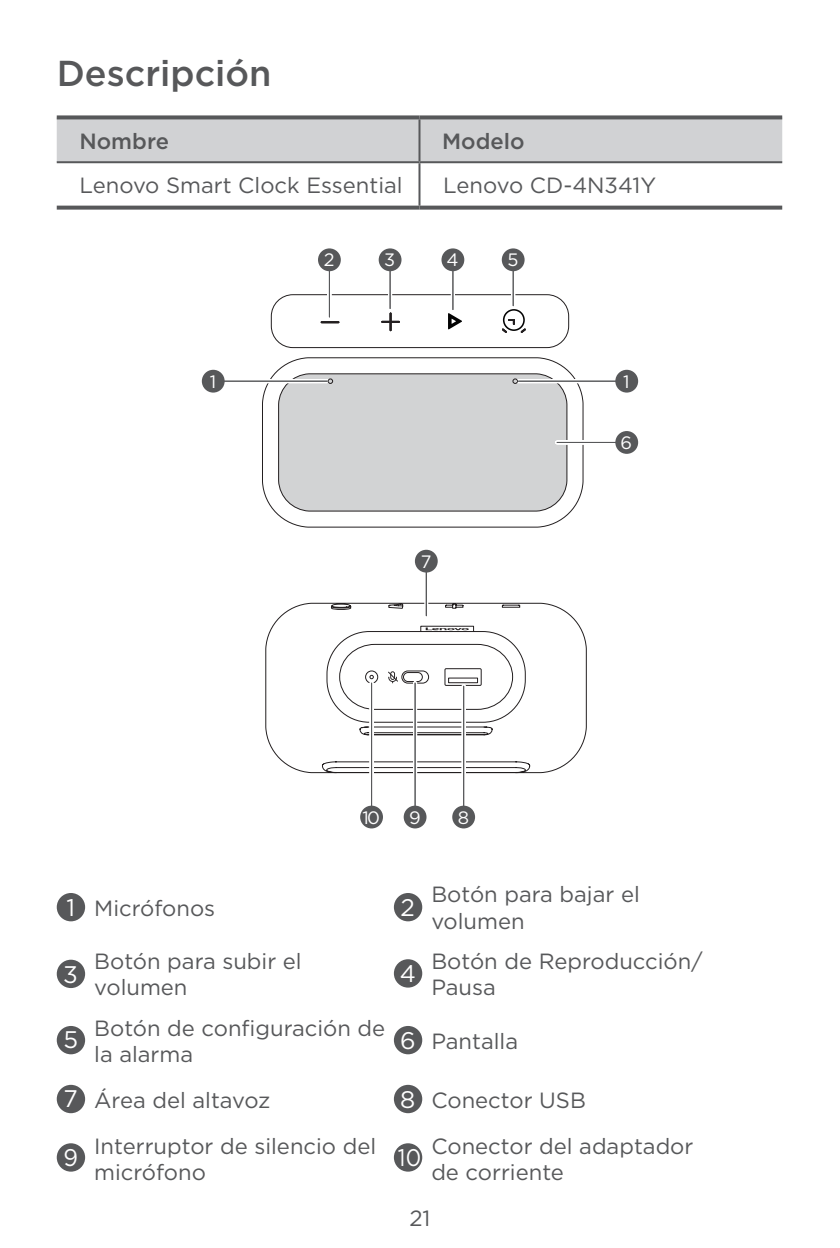
<style>
.page{position:relative;width:840px;height:1248px;background:#fff}
.page>*{position:absolute;margin:0;border:0;box-sizing:border-box;transform-origin:0 0}
.二级标题{font:500 36px "Gotham";color:#57585a}
.t1{font:24px "Gotham";color:#fff}
.t2{font:24px "Gotham";color:#fff;scale:.9 1}
.t3{font:24px "Gotham";color:#fff;scale:.94 1}
.t4{font:22px/26.4px "Gotham";color:#57585a}
.t5{font:500 22px "Gotham";color:#57585a}
.t6{font:18px "Gotham";color:#fff}
.s1{font-size:24px;color:#fff}
</style>
<div class="page">
<div style="left:57px;top:119px;width:724px;height:42px;background:#d1d2d4"></div>
<hr style="left:418px;top:163px;width:2px;height:42px;background:#57585a">
<hr style="left:418px;top:119px;width:2px;height:42px;background:#57585a">
<hr style="left:57px;top:161px;width:362px;height:2px;background:#57585a">
<hr style="left:419px;top:161px;width:362px;height:2px;background:#57585a">
<svg style="left:57px;top:115px;width:362px;height:4px"></svg>
<svg style="left:419px;top:115px;width:362px;height:4px"></svg>
<svg style="left:57px;top:205px;width:362px;height:4px"></svg>
<svg style="left:419px;top:205px;width:362px;height:4px"></svg>
<div style="left:57px;top:892px;width:28px;height:29px;background:#57585a;border-radius:50%"></div>
<div style="left:393px;top:892px;width:29px;height:29px;background:#57585a;border-radius:50%"></div>
<div style="left:57px;top:959px;width:28px;height:28px;background:#57585a;border-radius:50%"></div>
<div style="left:393px;top:959px;width:29px;height:28px;background:#57585a;border-radius:50%"></div>
<div style="left:57px;top:1025px;width:28px;height:29px;background:#57585a;border-radius:50%"></div>
<div style="left:393px;top:1025px;width:29px;height:29px;background:#57585a;border-radius:50%"></div>
<div style="left:57px;top:1084px;width:28px;height:29px;background:#57585a;border-radius:50%"></div>
<div style="left:393px;top:1084px;width:29px;height:29px;background:#57585a;border-radius:50%"></div>
<div style="left:57px;top:1143px;width:28px;height:28px;background:#57585a;border-radius:50%"></div>
<div style="left:393px;top:1143px;width:29px;height:28px;background:#57585a;border-radius:50%"></div>
<svg style="left:265px;top:602px;width:321px;height:171px"></svg>
<svg style="left:425px;top:627px;width:43px;height:3px"></svg>
<svg style="left:388px;top:671px;width:10px;height:12px"></svg>
<div style="left:271px;top:294px;width:297px;height:54px;border:1px solid #231f20;border-radius:22px"></div>
<div style="left:502px;top:309px;width:22px;height:22px;border:2px solid #030303;border-radius:50%"></div>
<svg style="left:520px;top:328px;width:5px;height:5px"></svg>
<svg style="left:502px;top:319px;width:12px;height:14px"></svg>
<svg style="left:381px;top:312px;width:18px;height:19px"></svg>
<svg style="left:320px;top:321px;width:19px;height:2px"></svg>
<div style="left:262px;top:357px;width:321px;height:170px;border:1px solid #231f20;border-radius:45px"></div>
<div style="left:278px;top:374px;width:288px;height:137px;background:#d2d3d4;border-radius:30px"></div>
<div style="left:278px;top:373px;width:289px;height:138px;border:1px solid #231f20;border-radius:30px"></div>
<hr style="left:424px;top:565px;width:4px;height:50px;background:#fff">
<hr style="left:327px;top:264px;width:4px;height:53px;background:#fff">
<svg style="left:388px;top:271px;width:4px;height:37px"></svg>
<svg style="left:450px;top:271px;width:4px;height:38px"></svg>
<svg style="left:511px;top:271px;width:4px;height:35px"></svg>
<svg style="left:369px;top:683px;width:4px;height:122px"></svg>
<svg style="left:413px;top:683px;width:4px;height:122px"></svg>
<svg style="left:461px;top:686px;width:4px;height:119px"></svg>
<hr style="left:518px;top:379px;width:109px;height:4px;background:#fff">
<svg style="left:556px;top:440px;width:59px;height:4px"></svg>
<hr style="left:218px;top:379px;width:109px;height:4px;background:#fff">
<hr style="left:425px;top:565px;width:2px;height:50px;background:#57585a">
<div style="left:414px;top:549px;width:23px;height:23px;background:#57585a;border-radius:50%"></div>
<hr style="left:328px;top:264px;width:2px;height:53px;background:#57585a">
<div style="left:318px;top:248px;width:22px;height:23px;background:#57585a;border-radius:50%"></div>
<hr style="left:389px;top:264px;width:1px;height:44px;background:#57585a">
<div style="left:378px;top:248px;width:23px;height:23px;background:#57585a;border-radius:50%"></div>
<hr style="left:452px;top:264px;width:1px;height:45px;background:#57585a">
<div style="left:441px;top:248px;width:23px;height:23px;background:#57585a;border-radius:50%"></div>
<hr style="left:512px;top:264px;width:1px;height:42px;background:#57585a">
<div style="left:501px;top:248px;width:23px;height:23px;background:#57585a;border-radius:50%"></div>
<hr style="left:370px;top:683px;width:2px;height:124px;background:#57585a">
<div style="left:360px;top:805px;width:23px;height:23px;background:#57585a;border-radius:50%"></div>
<hr style="left:414px;top:683px;width:1px;height:124px;background:#57585a">
<div style="left:403px;top:805px;width:23px;height:23px;background:#57585a;border-radius:50%"></div>
<hr style="left:462px;top:686px;width:2px;height:121px;background:#57585a">
<div style="left:452px;top:805px;width:23px;height:23px;background:#57585a;border-radius:50%"></div>
<svg style="left:512px;top:378px;width:5px;height:6px"></svg>
<hr style="left:518px;top:380px;width:109px;height:2px;background:#57585a">
<hr style="left:556px;top:442px;width:59px;height:1px;background:#57585a">
<div style="left:615px;top:431px;width:22px;height:23px;background:#57585a;border-radius:50%"></div>
<div style="left:615px;top:370px;width:22px;height:22px;background:#57585a;border-radius:50%"></div>
<svg style="left:327px;top:378px;width:6px;height:6px"></svg>
<hr style="left:218px;top:380px;width:109px;height:2px;background:#57585a">
<div style="left:202px;top:370px;width:22px;height:22px;background:#57585a;border-radius:50%"></div>
<svg style="left:448px;top:313px;width:13px;height:16px"></svg>
<p class="二级标题" style="left:57px;top:49px;width:216px">Descripción</p>
<p class="t5" style="left:79px;top:126px;width:91px">Nombre</p>
<p class="t5" style="left:442px;top:126px;width:84px">Modelo</p>
<p class="t4" style="left:79px;top:172px;width:324px">Lenovo Smart Clock Essential</p>
<p class="t4" style="left:443px;top:172px;width:214px">Lenovo CD-4N341Y</p>
<p class="t6" style="left:323px;top:248px;width:12px">2</p>
<p class="t6" style="left:384px;top:248px;width:12px">3</p>
<p class="t6" style="left:446px;top:248px;width:14px">4</p>
<p class="t6" style="left:507px;top:248px;width:12px">5</p>
<p class="t6" style="left:209px;top:370px;width:8px">1</p>
<p class="t6" style="left:623px;top:370px;width:8px">1</p>
<p class="t6" style="left:420px;top:549px;width:12px">7</p>
<p class="t6" style="left:362px;top:805px;width:19px">10</p>
<p class="t6" style="left:409px;top:805px;width:13px">9</p>
<p class="t6" style="left:457px;top:805px;width:13px">8</p>
<p class="t6" style="left:620px;top:431px;width:13px">6</p>
<p class="t4" style="left:66px;top:894px;width:150px"><span class="s1">1</span> Micrófonos</p>
<p class="t1" style="left:400px;top:891px;width:16px">2</p>
<p class="t1" style="left:63px;top:958px;width:16px">3</p>
<p class="t4" style="left:94px;top:947px;width:209px">Botón para subir el volumen</p>
<p class="t1" style="left:399px;top:957px;width:18px">4</p>
<p class="t4" style="left:431px;top:880px;width:210px">Botón para bajar el volumen</p>
<p class="t4" style="left:431px;top:947px;width:272px">Botón de Reproducción/<br>Pausa</p>
<p class="t1" style="left:63px;top:1024px;width:16px">5</p>
<p class="t4" style="left:94px;top:1014px;width:292px">Botón de configuración de la alarma</p>
<p class="t4" style="left:400px;top:1027px;width:119px"><span class="s1">6</span> Pantalla</p>
<p class="t4" style="left:63px;top:1086px;width:208px"><span class="s1">7</span> Área del altavoz</p>
<p class="t4" style="left:400px;top:1086px;width:187px"><span class="s1">8</span> Conector USB</p>
<p class="t3" style="left:63px;top:1142px;width:17px">9</p>
<p class="t4" style="left:94px;top:1131px;width:283px">Interruptor de silencio del micrófono</p>
<p class="t2" style="left:398px;top:1142px;width:27px">10</p>
<p class="t4" style="left:431px;top:1131px;width:263px">Conector del adaptador de corriente</p>
<p class="t4" style="left:409px;top:1204px;width:23px">21</p>
</div>
